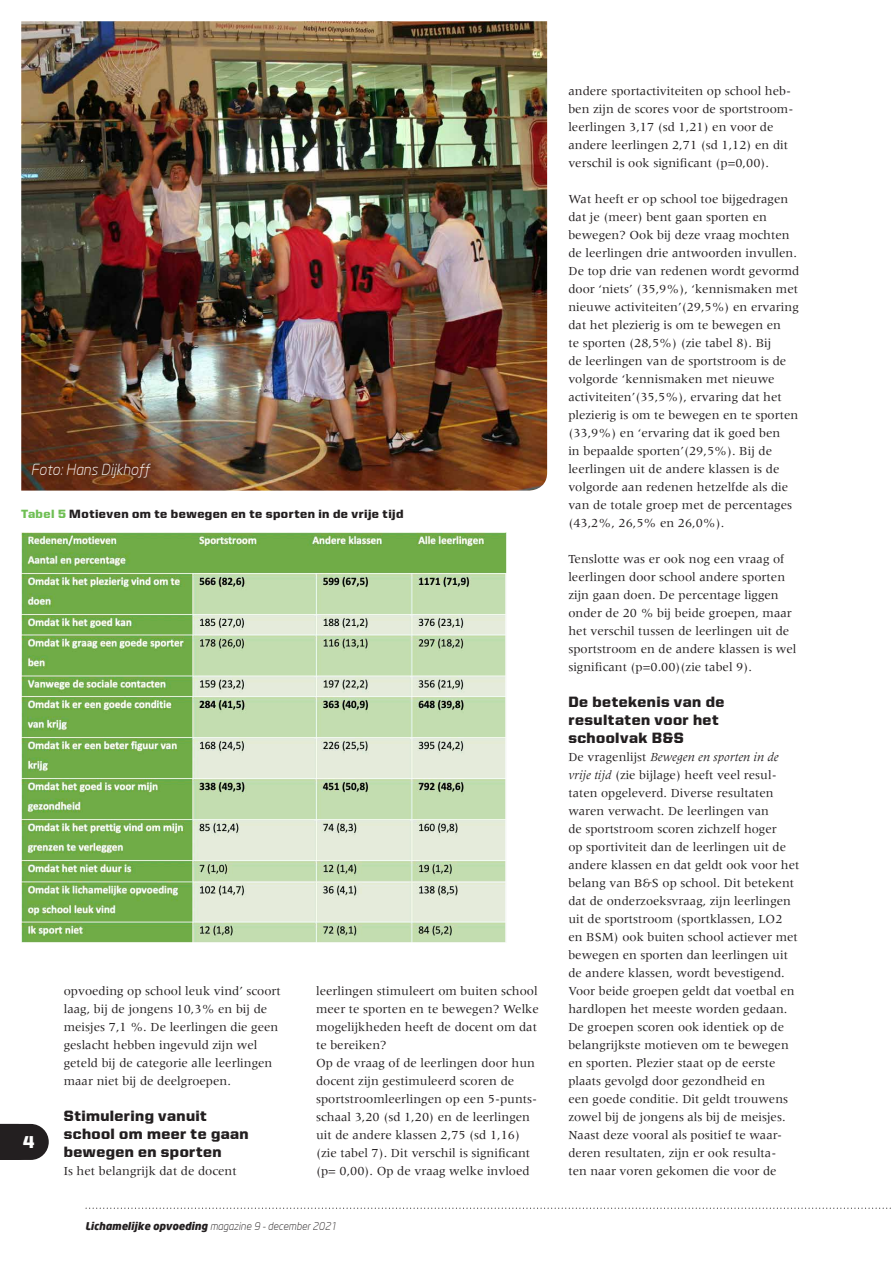
<style>
.page{position:relative;width:893px;height:1263px;background:#fff}
.page>*{position:absolute;margin:0;border:0;box-sizing:border-box;transform-origin:0 0}
.t1{font:900 17.25px "United Sans Reg";color:#fff}
.t2{font:900 15px/18px "United Sans Reg";letter-spacing:.03em;color:#231f20}
.t3{font:italic 300 15px "Neo Sans";color:#fff}
.t4{font:12.75px/18px "Meridien LT Std";color:#231f20}
.t5{font:900 12px "United Sans Reg";letter-spacing:.035em;color:#231f20}
.t6{font:italic 300 10.5px "Neo Sans";color:#231f20}
.s1{color:#6fbf54}
.s2{font-weight:900}
.s3{font-style:italic}
</style>
<div class="page">
<img style="left:21px;top:21px;width:526px;height:470px">
<img style="left:21px;top:533px;width:485px;height:409px">
<svg style="left:0;top:1124px;width:49px;height:36px;background:#353132"></svg>
<svg style="left:85px;top:1207px;width:806px;height:2px"></svg>
<p class="t3" style="left:31px;top:461px;width:120px">Foto: Hans Dijkhoff</p>
<p class="t5" style="left:21px;top:507px;width:384px"><span class="s1">Tabel 5</span> Motieven om te bewegen en te sporten in de vrije tijd</p>
<h1 class="t1" style="left:23px;top:1133px;width:13px">4</h1>
<p class="t4" style="left:64px;top:981px;width:219px">opvoeding op school leuk vind’ scoort laag, bij de jongens 10,3% en bij de meisjes 7,1 %. De leerlingen die geen geslacht hebben ingevuld zijn wel geteld bij de categorie alle leerlingen maar niet bij de deelgroepen.</p>
<p class="t2" style="left:64px;top:1106px;width:186px">Stimulering vanuit school om meer te gaan bewegen en sporten</p>
<p class="t4" style="left:64px;top:1161px;width:174px">Is het belangrijk dat de docent</p>
<p class="t4" style="left:316px;top:981px;width:224px">leerlingen stimuleert om buiten school meer te sporten en te bewegen? Welke mogelijkheden heeft de docent om dat te bereiken?<br>Op de vraag of de leerlingen door hun docent zijn gestimuleerd scoren de sportstroomleerlingen op een 5-punts&shy;schaal 3,20 (sd 1,20) en de leerlingen uit de andere klassen 2,75 (sd 1,16) (zie tabel 7). Dit verschil is significant (p= 0,00). Op de vraag welke invloed</p>
<p class="t6" style="left:85px;top:1220px;width:253px"><span class="s2">Lichamelijke opvoeding</span> magazine 9 - december 2021</p>
<p class="t4" style="left:568px;top:81px;width:226px">andere sportactiviteiten op school heb&shy;ben zijn de scores voor de sportstroom&shy;leerlingen 3,17 (sd 1,21) en voor de andere leerlingen 2,71 (sd 1,12) en dit verschil is ook significant (p=0,00).</p>
<p class="t4" style="left:568px;top:189px;width:233px">Wat heeft er op school toe bijgedragen dat je (meer) bent gaan sporten en bewegen? Ook bij deze vraag mochten de leerlingen drie antwoorden invullen.<br>De top drie van redenen wordt gevormd door ‘niets’ (35,9%), ‘kennismaken met nieuwe activiteiten’(29,5%) en ervaring dat het plezierig is om te bewegen en<br>te sporten (28,5%) (zie tabel 8). Bij<br>de leerlingen van de sportstroom is de volgorde ‘kennismaken met nieuwe activiteiten’(35,5%), ervaring dat het plezierig is om te bewegen en te sporten (33,9%) en ‘ervaring dat ik goed ben<br>in bepaalde sporten’(29,5%). Bij de leerlingen uit de andere klassen is de volgorde aan redenen hetzelfde als die van de totale groep met de percentages (43,2%, 26,5% en 26,0%).</p>
<p class="t4" style="left:568px;top:549px;width:230px">Tenslotte was er ook nog een vraag of leerlingen door school andere sporten zijn gaan doen. De percentage liggen onder de 20 % bij beide groepen, maar het verschil tussen de leerlingen uit de sportstroom en de andere klassen is wel significant (p=0.00)(zie tabel 9).</p>
<p class="t2" style="left:568px;top:692px;width:157px">De betekenis van de resultaten voor het schoolvak B&amp;S</p>
<p class="t4" style="left:568px;top:747px;width:233px">De vragenlijst <span class="s3">Bewegen en sporten in de vrije tijd</span> (zie bijlage) heeft veel resul&shy;taten opgeleverd. Diverse resultaten waren verwacht. De leerlingen van<br>de sportstroom scoren zichzelf hoger<br>op sportiviteit dan de leerlingen uit de andere klassen en dat geldt ook voor het belang van B&amp;S op school. Dit betekent dat de onderzoeksvraag, zijn leerlingen uit de sportstroom (sportklassen, LO2 en BSM) ook buiten school actiever met bewegen en sporten dan leerlingen uit de andere klassen, wordt bevestigend.<br>Voor beide groepen geldt dat voetbal en hardlopen het meeste worden gedaan.<br>De groepen scoren ook identiek op de belangrijkste motieven om te bewegen en sporten. Plezier staat op de eerste plaats gevolgd door gezondheid en<br>een goede conditie. Dit geldt trouwens zowel bij de jongens als bij de meisjes.<br>Naast deze vooral als positief te waar&shy;deren resultaten, zijn er ook resulta-<br>ten naar voren gekomen die voor de</p>
</div>
